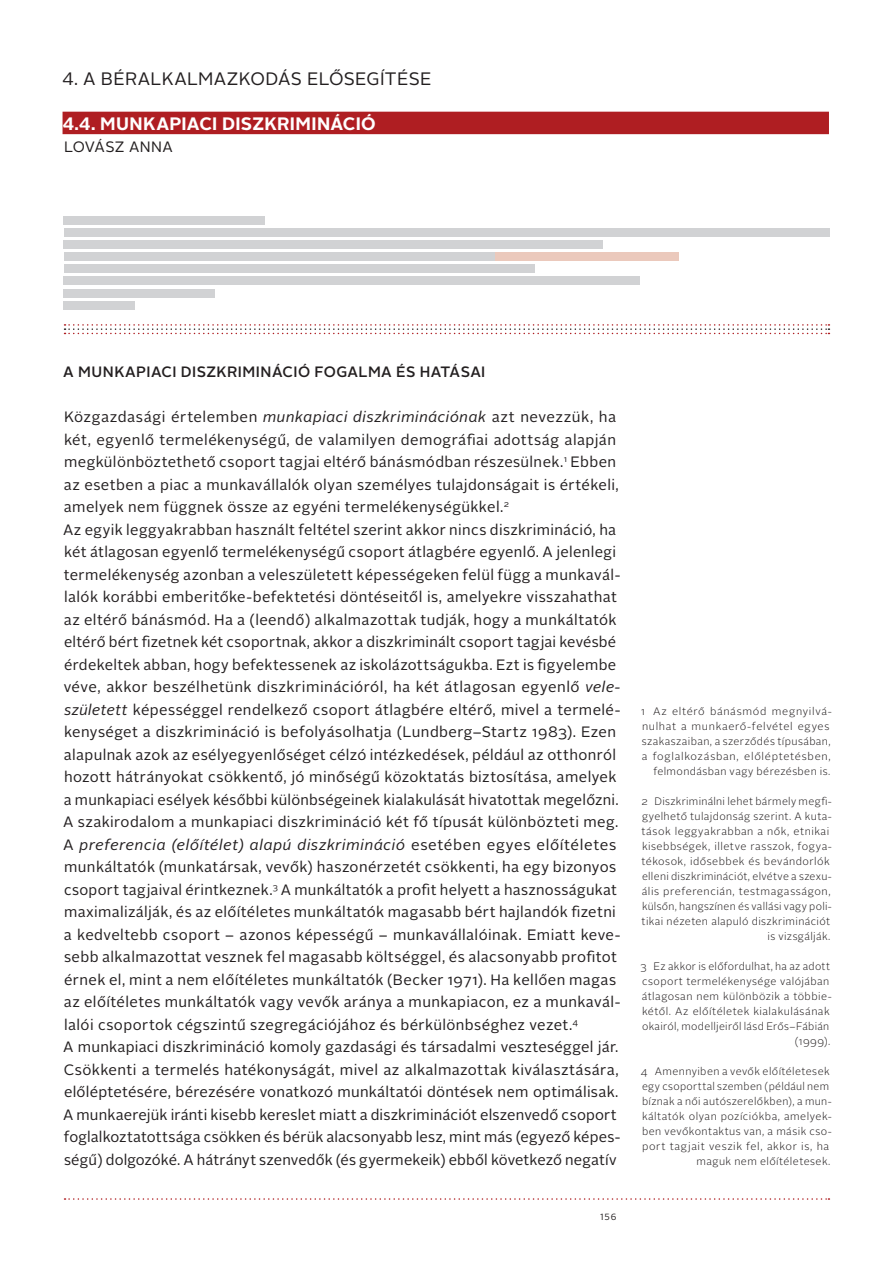
<style>
.page{position:relative;width:893px;height:1263px;background:#fff}
.page>*{position:absolute;margin:0;border:0;box-sizing:border-box;transform-origin:0 0}
.t1{font:18px "Alright Sans";letter-spacing:.025em;color:#231f20}
.t2{font:700 18px "Alright Sans";letter-spacing:.015em;color:#fff}
.t3{font:15px/22.5px "Alright Sans";letter-spacing:.025em;color:#231f20}
.t4{font:500 15px "Alright Sans";letter-spacing:.025em;color:#231f20}
.t5{font:300 10.8px/15px "Alright Sans";letter-spacing:.04em;color:#231f20;text-align:right}
.t6{font:9px "Alright Sans";color:#231f20}
.s1{font-style:italic}
</style>
<div class="page">
<svg style="left:65px;top:324px;width:764px;height:10px"></svg>
<svg style="left:65px;top:1198px;width:764px;height:2px"></svg>
<div style="left:63px;top:112px;width:766px;height:22px;background:#af1e22"></div>
<div style="left:192px;top:216px;width:73px;height:9px;background:#d1d2d4"></div>
<div style="left:627px;top:228px;width:202px;height:9px;background:#d1d2d4"></div>
<div style="left:494px;top:252px;width:185px;height:9px;background:#ebc9bc"></div>
<div style="left:517px;top:277px;width:122px;height:8px;background:#d1d2d4"></div>
<div style="left:169px;top:216px;width:23px;height:9px;background:#d1d2d4"></div>
<div style="left:434px;top:228px;width:193px;height:9px;background:#d1d2d4"></div>
<div style="left:435px;top:240px;width:168px;height:9px;background:#d1d2d4"></div>
<div style="left:340px;top:252px;width:154px;height:9px;background:#d1d2d4"></div>
<div style="left:380px;top:264px;width:154px;height:9px;background:#d1d2d4"></div>
<div style="left:417px;top:277px;width:100px;height:8px;background:#d1d2d4"></div>
<div style="left:125px;top:216px;width:44px;height:9px;background:#d1d2d4"></div>
<div style="left:210px;top:228px;width:224px;height:9px;background:#d1d2d4"></div>
<div style="left:229px;top:240px;width:206px;height:9px;background:#d1d2d4"></div>
<div style="left:215px;top:252px;width:125px;height:9px;background:#d1d2d4"></div>
<div style="left:232px;top:264px;width:148px;height:9px;background:#d1d2d4"></div>
<div style="left:245px;top:277px;width:172px;height:8px;background:#d1d2d4"></div>
<div style="left:108px;top:301px;width:26px;height:9px;background:#d1d2d4"></div>
<div style="left:64px;top:216px;width:61px;height:9px;background:#d1d2d4"></div>
<div style="left:64px;top:228px;width:146px;height:9px;background:#d1d2d4"></div>
<div style="left:64px;top:240px;width:165px;height:9px;background:#d1d2d4"></div>
<div style="left:64px;top:252px;width:151px;height:9px;background:#d1d2d4"></div>
<div style="left:64px;top:264px;width:168px;height:9px;background:#d1d2d4"></div>
<div style="left:64px;top:277px;width:181px;height:8px;background:#d1d2d4"></div>
<div style="left:64px;top:289px;width:151px;height:8px;background:#d1d2d4"></div>
<div style="left:64px;top:301px;width:44px;height:9px;background:#d1d2d4"></div>
<p class="t1" style="left:62px;top:66px;width:371px">4. A béralkalmazkodás elősegítése</p>
<p class="t2" style="left:63px;top:111px;width:315px">4.4. MUNKAPIACI DISZKRIMINÁCIÓ</p>
<p class="t3" style="left:64px;top:136px;width:108px">Lovász Anna</p>
<p class="t4" style="left:63px;top:361px;width:424px">A MUNKAPIACI DISZKRIMINÁCIÓ FOGALMA ÉS HATÁSAI</p>
<p class="t3" style="left:63px;top:406px;width:559px">Közgazdasági értelemben <span class="s1">munkapiaci diszkriminációnak</span> azt nevezzük, ha két, egyenlő termelékenységű, de valamilyen demográfiai adottság alapján megkülönböztethető csoport tagjai eltérő bánásmódban részesülnek.<sup>1</sup> Ebben az esetben a piac a munkavállalók olyan személyes tulajdonságait is értékeli, amelyek nem függnek össze az egyéni termelékenységükkel.<sup>2<br></sup>Az egyik leggyakrabban használt feltétel szerint akkor nincs diszkrimináció, ha két átlagosan egyenlő termelékenységű csoport átlagbére egyenlő. A jelenlegi termelékenység azonban a veleszületett képességeken felül függ a munkavál&shy;lalók korábbi emberitőke-befektetési döntéseitől is, amelyekre visszahathat az eltérő bánásmód. Ha a (leendő) alkalmazottak tudják, hogy a munkáltatók eltérő bért fizetnek két csoportnak, akkor a diszkriminált csoport tagjai kevésbé érdekeltek abban, hogy befektessenek az iskolázottságukba. Ezt is figyelembe véve, akkor beszélhetünk diszkriminációról, ha két átlagosan egyenlő <span class="s1">vele&shy;született</span> képességgel rendelkező csoport átlagbére eltérő, mivel a termelé&shy;kenységet a diszkrimináció is befolyásolhatja (Lundberg–Startz 1983). Ezen alapulnak azok az esélyegyenlőséget célzó intézkedések, például az otthonról hozott hátrányokat csökkentő, jó minőségű közoktatás biztosítása, amelyek a munkapiaci esélyek későbbi különbségeinek kialakulását hivatottak megelőzni.<br>A szakirodalom a munkapiaci diszkrimináció két fő típusát különbözteti meg.<br>A <span class="s1">preferencia (előítélet) alapú diszkrimináció</span> esetében egyes előítéletes munkáltatók (munkatársak, vevők) haszonérzetét csökkenti, ha egy bizonyos csoport tagjaival érintkeznek.<sup>3</sup> A munkáltatók a profit helyett a hasznosságukat maximalizálják, és az előítéletes munkáltatók magasabb bért hajlandók fizetni a kedveltebb csoport – azonos képességű – munkavállalóinak. Emiatt keve&shy;sebb alkalmazottat vesznek fel magasabb költséggel, és alacsonyabb profitot érnek el, mint a nem előítéletes munkáltatók (Becker 1971). Ha kellően magas az előítéletes munkáltatók vagy vevők aránya a munkapiacon, ez a munkavál&shy;lalói csoportok cégszintű szegregációjához és bérkülönbséghez vezet.<sup>4<br></sup>A munkapiaci diszkrimináció komoly gazdasági és társadalmi veszteséggel jár.<br>Csökkenti a termelés hatékonyságát, mivel az alkalmazottak kiválasztására, előléptetésére, bérezésére vonatkozó munkáltatói döntések nem optimálisak.<br>A munkaerejük iránti kisebb kereslet miatt a diszkriminációt elszenvedő csoport foglalkoztatottsága csökken és bérük alacsonyabb lesz, mint más (egyező képes&shy;ségű) dolgozóké. A hátrányt szenvedők (és gyermekeik) ebből következő negatív</p>
<p class="t6" style="left:600px;top:1211px;width:18px">156</p>
<p class="t5" style="left:641px;top:703px;width:193px">1 Az eltérő bánásmód megnyilvá&shy;nulhat a munkaerő-felvétel egyes szakaszaiban, a szerződés típusában, a foglalkozásban, előléptetésben, felmondásban vagy bérezésben is.</p>
<p class="t5" style="left:641px;top:793px;width:192px">2 Diszkriminálni lehet bármely megfi&shy;gyelhető tulajdonság szerint. A kuta&shy;tások leggyakrabban a nők, etnikai kisebbségek, illetve rasszok, fogya&shy;tékosok, idősebbek és bevándorlók elleni diszkriminációt, elvétve a szexu&shy;ális preferencián, testmagasságon, külsőn, hangszínen és vallási vagy poli&shy;tikai nézeten alapuló diszkriminációt is vizsgálják.</p>
<p class="t5" style="left:641px;top:958px;width:193px">3 Ez akkor is előfordulhat, ha az adott csoport termelékenysége valójában átlagosan nem különbözik a többie&shy;kétől. Az előítéletek kialakulásának okairól, modelljeiről lásd Erős–Fábián (1999).</p>
<p class="t5" style="left:641px;top:1063px;width:192px">4 Amennyiben a vevők előítéletesek egy csoporttal szemben (például nem bíznak a női autószerelőkben), a mun&shy;káltatók olyan pozíciókba, amelyek&shy;ben vevőkontaktus van, a másik cso&shy;port tagjait veszik fel, akkor is, ha maguk nem előítéletesek.</p>
</div>
